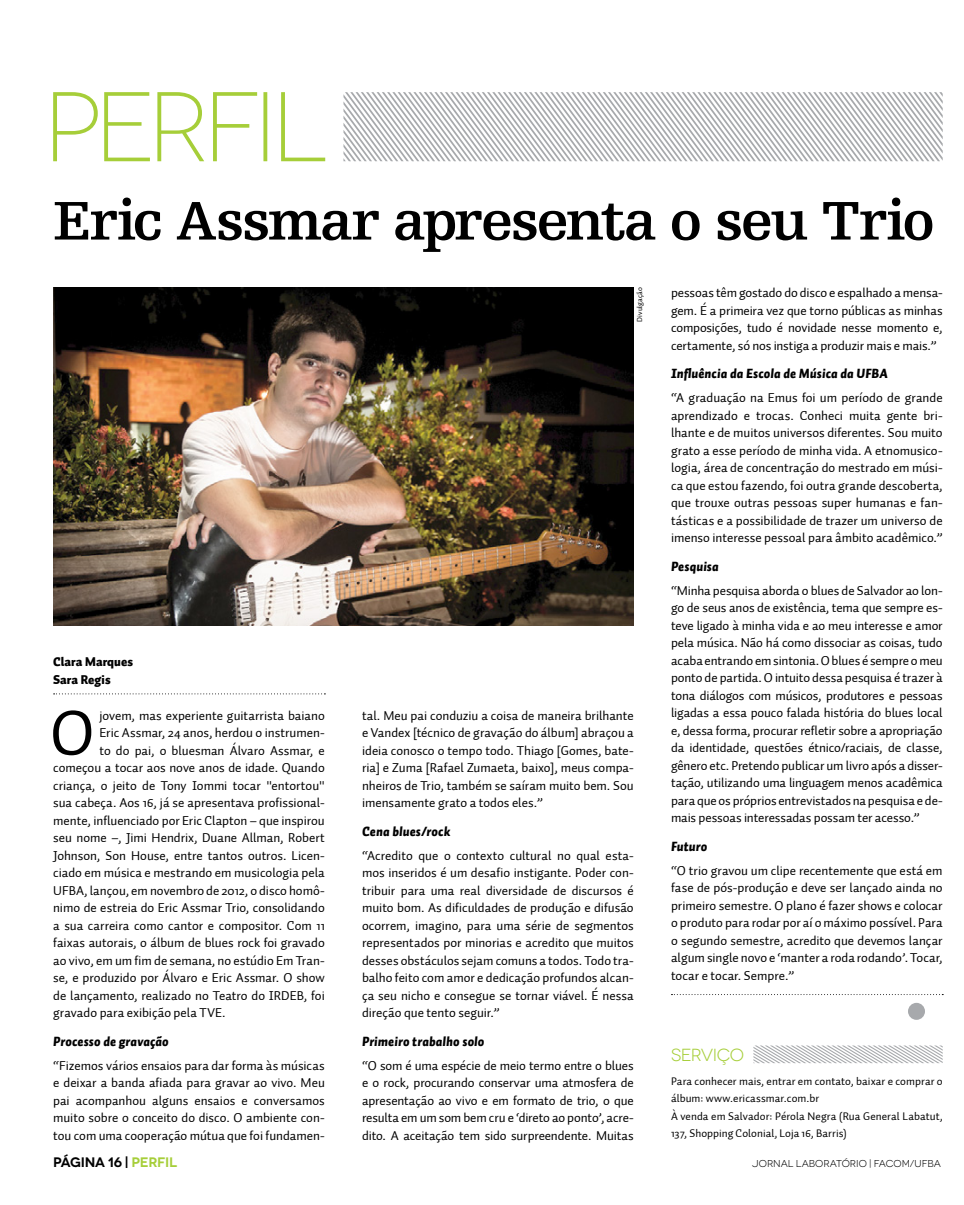
<style>
.page{position:relative;width:964px;height:1205px;background:#fff}
.page>*{position:absolute;margin:0;border:0;box-sizing:border-box;transform-origin:0 0}
.t1{font:64.62px "Auto 1";color:#000}
.t2{font:700 57.5px "Egyptienne FLT Std";letter-spacing:-.045em;color:#000}
.t3{font:17.5px "Novecentowide";letter-spacing:-.03em;color:#a6ce39}
.t4{font:600 13.75px "Novecentowide";letter-spacing:-.025em;color:#000}
.t5{font:13.12px/17.5px "Auto 1";color:#000;text-align:justify}
.t6{font:italic 900 13.12px "Auto 1";letter-spacing:.01em;color:#000}
.t7{font:900 12.5px/17.5px "Auto 1";letter-spacing:.005em;color:#000}
.t8{font:11.25px/17.5px "Auto 1";letter-spacing:.005em;color:#000}
.t9{font:10px "Novecentowide";color:#000}
.t10{font:7.5px "Auto 1";letter-spacing:.005em;color:#000}
.s1{color:#a6ce39}
</style>
<div class="page">
<svg style="left:54px;top:693px;width:271px;height:1px"></svg>
<svg style="left:671px;top:994px;width:272px;height:1px"></svg>
<div style="left:908px;top:1003px;width:17px;height:17px;background:#a7a9ac;border-radius:50%"></div>
<svg style="left:53px;top:92px;width:272px;height:69px"></svg>
<svg style="left:343px;top:92px;width:600px;height:69px"></svg>
<img style="left:53px;top:287px;width:581px;height:339px">
<svg style="left:753px;top:1045px;width:190px;height:18px"></svg>
<h2 class="t2" style="left:53px;top:189px;width:883px">Eric Assmar apresenta o seu Trio</h2>
<p class="t10" style="left:635px;top:322px;width:36px;rotate:-90deg">Divulgação</p>
<p class="t5" style="left:671px;top:284px;width:273px">pessoas têm gostado do disco e espalhado a mensa&shy;gem. É a primeira vez que torno públicas as minhas composições, tudo é novidade nesse momento e, certamente, só nos instiga a produzir mais e mais.”</p>
<p class="t6" style="left:671px;top:365px;width:218px">Influência da Escola de Música da UFBA</p>
<p class="t5" style="left:671px;top:389px;width:273px">“A graduação na Emus foi um período de grande aprendizado e trocas. Conheci muita gente bri&shy;lhante e de muitos universos diferentes. Sou muito grato a esse período de minha vida. A etnomusico&shy;logia, área de concentração do mestrado em músi&shy;ca que estou fazendo, foi outra grande descoberta, que trouxe outras pessoas super humanas e fan&shy;tásticas e a possibilidade de trazer um universo de imenso interesse pessoal para âmbito acadêmico.”</p>
<p class="t6" style="left:671px;top:558px;width:49px">Pesquisa</p>
<p class="t5" style="left:671px;top:582px;width:273px">“Minha pesquisa aborda o blues de Salvador ao lon&shy;go de seus anos de existência, tema que sempre es&shy;teve ligado à minha vida e ao meu interesse e amor pela música. Não há como dissociar as coisas, tudo acaba entrando em sintonia. O blues é sempre o meu ponto de partida. O intuito dessa pesquisa é trazer à tona diálogos com músicos, produtores e pessoas ligadas a essa pouco falada história do blues local e, dessa forma, procurar refletir sobre a apropriação da identidade, questões étnico/raciais, de classe, gênero etc. Pretendo publicar um livro após a disser&shy;tação, utilizando uma linguagem menos acadêmica para que os próprios entrevistados na pesquisa e de&shy;mais pessoas interessadas possam ter acesso.”</p>
<p class="t6" style="left:671px;top:838px;width:38px">Futuro</p>
<p class="t5" style="left:671px;top:862px;width:273px">“O trio gravou um clipe recentemente que está em fase de pós-produção e deve ser lançado ainda no primeiro semestre. O plano é fazer shows e colocar o produto para rodar por aí o máximo possível. Para o segundo semestre, acredito que devemos lançar algum single novo e ‘manter a roda rodando’. Tocar, tocar e tocar. Sempre.”</p>
<p class="t7" style="left:53px;top:653px;width:82px">Clara Marques<br>Sara Regis</p>
<h1 class="t1" style="left:50px;top:693px;width:46px">O</h1>
<p class="t5" style="left:99px;top:707px;width:227px">jovem, mas experiente guitarrista baiano</p>
<p class="t5" style="left:362px;top:707px;width:273px">tal. Meu pai conduziu a coisa de maneira brilhante e Vandex [técnico de gravação do álbum] abraçou a ideia conosco o tempo todo. Thiago [Gomes, bate&shy;ria] e Zuma [Rafael Zumaeta, baixo], meus compa&shy;nheiros de Trio, também se saíram muito bem. Sou imensamente grato a todos eles.”</p>
<p class="t6" style="left:362px;top:823px;width:90px">Cena blues/rock</p>
<p class="t5" style="left:362px;top:847px;width:273px">“Acredito que o contexto cultural no qual esta&shy;mos inseridos é um desafio instigante. Poder con&shy;tribuir para uma real diversidade de discursos é muito bom. As dificuldades de produção e difusão ocorrem, imagino, para uma série de segmentos representados por minorias e acredito que muitos desses obstáculos sejam comuns a todos. Todo tra&shy;balho feito com amor e dedicação profundos alcan&shy;ça seu nicho e consegue se tornar viável. É nessa direção que tento seguir.”</p>
<p class="t6" style="left:362px;top:1032px;width:124px">Primeiro trabalho solo</p>
<p class="t5" style="left:362px;top:1057px;width:273px">“O som é uma espécie de meio termo entre o blues e o rock, procurando conservar uma atmosfera de apresentação ao vivo e em formato de trio, o que resulta em um som bem cru e ‘direto ao ponto’, acre&shy;dito. A aceitação tem sido surpreendente. Muitas</p>
<p class="t5" style="left:99px;top:724px;width:227px">Eric Assmar, 24 anos, herdou o instrumen-</p>
<p class="t5" style="left:99px;top:742px;width:227px">to do pai, o bluesman Álvaro Assmar, e</p>
<p class="t5" style="left:53px;top:759px;width:273px">começou a tocar aos nove anos de idade. Quando</p>
<p class="t5" style="left:53px;top:777px;width:273px">criança, o jeito de Tony Iommi tocar "entortou"</p>
<p class="t5" style="left:53px;top:794px;width:273px">sua cabeça. Aos 16, já se apresentava profissional-</p>
<p class="t5" style="left:53px;top:812px;width:273px">mente, influenciado por Eric Clapton – que inspirou</p>
<p class="t5" style="left:53px;top:829px;width:273px">seu nome –, Jimi Hendrix, Duane Allman, Robert</p>
<p class="t5" style="left:53px;top:847px;width:273px">Johnson, Son House, entre tantos outros. Licen-</p>
<p class="t5" style="left:53px;top:864px;width:273px">ciado em música e mestrando em musicologia pela</p>
<p class="t5" style="left:53px;top:882px;width:273px">UFBA, lançou, em novembro de 2012, o disco homô-</p>
<p class="t5" style="left:53px;top:899px;width:273px">nimo de estreia do Eric Assmar Trio, consolidando</p>
<p class="t5" style="left:53px;top:917px;width:273px">a sua carreira como cantor e compositor. Com 11</p>
<p class="t5" style="left:53px;top:934px;width:273px">faixas autorais, o álbum de blues rock foi gravado</p>
<p class="t5" style="left:53px;top:952px;width:273px">ao vivo, em um fim de semana, no estúdio Em Tran-</p>
<p class="t5" style="left:53px;top:969px;width:273px">se, e produzido por Álvaro e Eric Assmar. O show</p>
<p class="t5" style="left:53px;top:987px;width:273px">de lançamento, realizado no Teatro do IRDEB, foi</p>
<p class="t5" style="left:53px;top:1004px;width:174px">gravado para exibição pela TVE.</p>
<p class="t6" style="left:53px;top:1033px;width:117px">Processo de gravação</p>
<p class="t5" style="left:53px;top:1057px;width:273px">“Fizemos vários ensaios para dar forma às músicas e deixar a banda afiada para gravar ao vivo. Meu pai acompanhou alguns ensaios e conversamos muito sobre o conceito do disco. O ambiente con&shy;tou com uma cooperação mútua que foi fundamen-</p>
<h3 class="t3" style="left:671px;top:1045px;width:73px">SERVIÇO</h3>
<p class="t8" style="left:671px;top:1072px;width:273px">Para conhecer mais, entrar em contato, baixar e comprar o álbum: www.ericassmar.com.br<br>À venda em Salvador: Pérola Negra (Rua General Labatut, 137, Shopping Colonial, Loja 16, Barris)</p>
<p class="t4" style="left:53px;top:1154px;width:125px">PÁGINA 16 | <span class="s1">PERFIL</span></p>
<p class="t9" style="left:752px;top:1158px;width:190px">JORNAL LABORATÓRIO | FACOM/UFBA</p>
</div>
